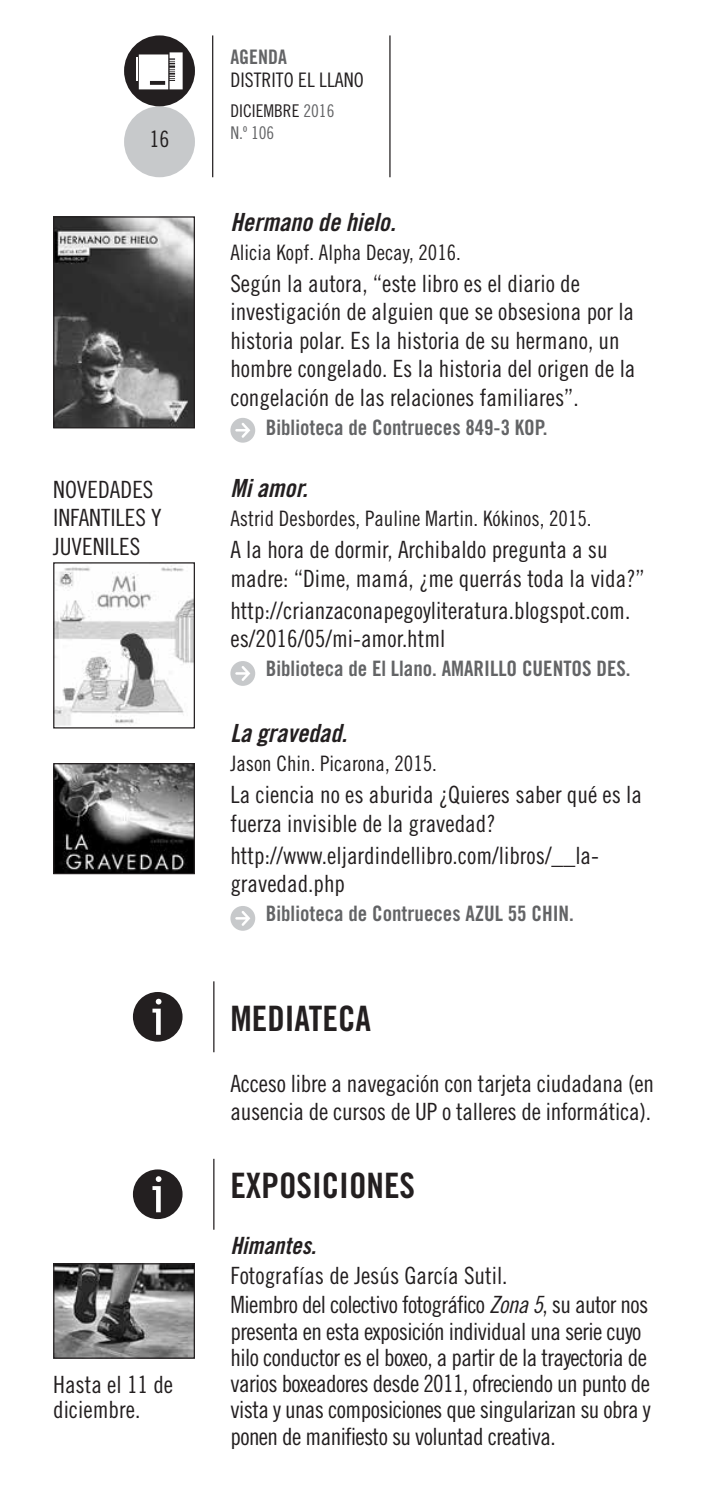
<style>
.page{position:relative;width:709px;height:1489px;background:#fff}
.page>*{position:absolute;margin:0;border:0;box-sizing:border-box;transform-origin:0 0}
.t1{font:35px "Trade Gothic LT Std Bd Cn 20";color:#231f20}
.t2{font:25px "Trade Gothic LT Std Bd Cn 20 Obl";color:#231f20}
.t3{font:23.75px/28.5px "Trade Gothic LT Std Cn 18";color:#231f20}
.t4{font:23.75px/26.2px "Trade Gothic LT Std Cn 18";letter-spacing:-.025em;color:#231f20}
.t5{font:23.75px "Trade Gothic LT Std Bd Cn 20 Obl";color:#231f20}
.t6{font:22.5px "Trade Gothic LT Std Cn 18";color:#231f20}
.t7{font:21.25px "Trade Gothic LT Std Bd Cn 20";color:#636466}
.t8{font:21.25px "Trade Gothic LT Std Cn 18";color:#231f20}
.t9{font:20px "Trade Gothic LT Std Cn 18";color:#231f20}
.t10{font:20px "Trade Gothic LT Std Bd Cn 20";color:#636466}
.t11{font:17.5px/22.5px "Trade Gothic LT Std Cn 18";color:#636466}
.s1{color:#231f20}
.s2{font-family:"Trade Gothic LT Std Cn 18 Obl"}
</style>
<div class="page">
<hr style="left:212px;top:35px;width:1px;height:142px;background:#231f20">
<hr style="left:389px;top:35px;width:1px;height:142px;background:#231f20">
<div style="left:124px;top:106px;width:71px;height:71px;background:#c7c9cb;border-radius:50%"></div>
<div style="left:124px;top:35px;width:71px;height:71px;background:#231f20;border-radius:50%"></div>
<svg style="left:139px;top:52px;width:44px;height:37px;background:#dadada"></svg>
<hr style="left:136px;top:57px;width:2px;height:24px;background:#fff">
<img style="left:55px;top:218px;width:138px;height:208px">
<div style="left:53px;top:216px;width:142px;height:212px;border:1px solid #231f20"></div>
<div style="left:230px;top:418px;width:25px;height:24px;background:#c7c9cb;border-radius:50%"></div>
<svg style="left:235px;top:423px;width:15px;height:15px"></svg>
<img style="left:55px;top:565px;width:138px;height:161px">
<div style="left:53px;top:562px;width:142px;height:166px;border:1px solid #231f20"></div>
<div style="left:230px;top:661px;width:25px;height:24px;background:#c7c9cb;border-radius:50%"></div>
<svg style="left:235px;top:666px;width:15px;height:15px"></svg>
<img style="left:55px;top:765px;width:138px;height:107px">
<div style="left:53px;top:763px;width:142px;height:111px;border:1px solid #231f20"></div>
<div style="left:230px;top:905px;width:25px;height:25px;background:#c7c9cb;border-radius:50%"></div>
<svg style="left:235px;top:911px;width:15px;height:14px"></svg>
<hr style="left:213px;top:981px;width:1px;height:71px;background:#231f20">
<div style="left:133px;top:991px;width:49px;height:50px;background:#231f20;border-radius:50%"></div>
<svg style="left:152px;top:998px;width:9px;height:36px"></svg>
<hr style="left:213px;top:1158px;width:1px;height:71px;background:#231f20">
<div style="left:133px;top:1169px;width:49px;height:49px;background:#231f20;border-radius:50%"></div>
<svg style="left:152px;top:1176px;width:9px;height:36px"></svg>
<img style="left:55px;top:1265px;width:138px;height:91px">
<div style="left:53px;top:1263px;width:142px;height:95px;border:1px solid #231f20"></div>
<p class="t6" style="left:149px;top:126px;width:21px">16</p>
<p class="t3" style="left:53px;top:474px;width:110px">NOVEDADES<br>INFANTILES Y<br>JUVENILES</p>
<p class="t3" style="left:53px;top:1371px;width:122px;line-height:25px">Hasta el 11 de diciembre.</p>
<p class="t10" style="left:230px;top:45px;width:58px">AGENDA</p>
<p class="t9" style="left:230px;top:68px;width:135px">DISTRITO EL LLANO</p>
<p class="t11" style="left:230px;top:99px;width:105px"><span class="s1">DICIEMBRE</span> 2016<br>N.º 106</p>
<p class="t2" style="left:230px;top:207px;width:167px">Hermano de hielo.</p>
<p class="t8" style="left:230px;top:240px;width:232px">Alicia Kopf. Alpha Decay, 2016.</p>
<p class="t3" style="left:230px;top:269px;width:406px">Según la autora, “este libro es el diario de investigación de alguien que se obsesiona por la historia polar. Es la historia de su hermano, un hombre congelado. Es la historia del origen de la congelación de las relaciones familiares”.</p>
<p class="t7" style="left:266px;top:414px;width:283px">Biblioteca de Contrueces 849-3 KOP.</p>
<p class="t2" style="left:230px;top:473px;width:79px">Mi amor.</p>
<p class="t8" style="left:230px;top:506px;width:363px">Astrid Desbordes, Pauline Martin. Kókinos, 2015.</p>
<p class="t3" style="left:230px;top:535px;width:416px">A la hora de dormir, Archibaldo pregunta a su madre: “Dime, mamá, ¿me querrás toda la vida?”</p>
<p class="t3" style="left:230px;top:596px;width:401px">http://crianzaconapegoyliteratura.blogspot.com. es/2016/05/mi-amor.html</p>
<p class="t7" style="left:266px;top:656px;width:366px">Biblioteca de El Llano. AMARILLO CUENTOS DES.</p>
<p class="t2" style="left:230px;top:718px;width:118px">La gravedad.</p>
<p class="t8" style="left:230px;top:750px;width:208px">Jason Chin. Picarona, 2015.</p>
<p class="t3" style="left:230px;top:780px;width:413px">La ciencia no es aburida ¿Quieres saber qué es la fuerza invisible de la gravedad?</p>
<p class="t3" style="left:230px;top:840px;width:370px">http://www.eljardindellibro.com/libros/__la&shy;gravedad.php</p>
<p class="t7" style="left:266px;top:900px;width:309px">Biblioteca de Contrueces AZUL 55 CHIN.</p>
<h1 class="t1" style="left:230px;top:997px;width:37px">Mediateca</h1>
<p class="t3" style="left:230px;top:1068px;width:425px">Acceso libre a navegación con tarjeta ciudadana (en ausencia de cursos de UP o talleres de informática).</p>
<h1 class="t1" style="left:230px;top:1163px;width:48px">Exposiciones</h1>
<p class="t5" style="left:230px;top:1230px;width:87px">Himantes.</p>
<p class="t4" style="left:230px;top:1259px;width:419px;line-height:29.8px">Fotografías de Jesús García Sutil.<br>Miembro del colectivo fotográfico <span class="s2">Zona 5</span>, su autor nos</p>
<p class="t4" style="left:230px;top:1317px;width:422px">presenta en esta exposición individual una serie cuyo hilo conductor es el boxeo, a partir de la trayectoria de varios boxeadores desde 2011, ofreciendo un punto de vista y unas composiciones que singularizan su obra y ponen de manifiesto su voluntad creativa.</p>
</div>
